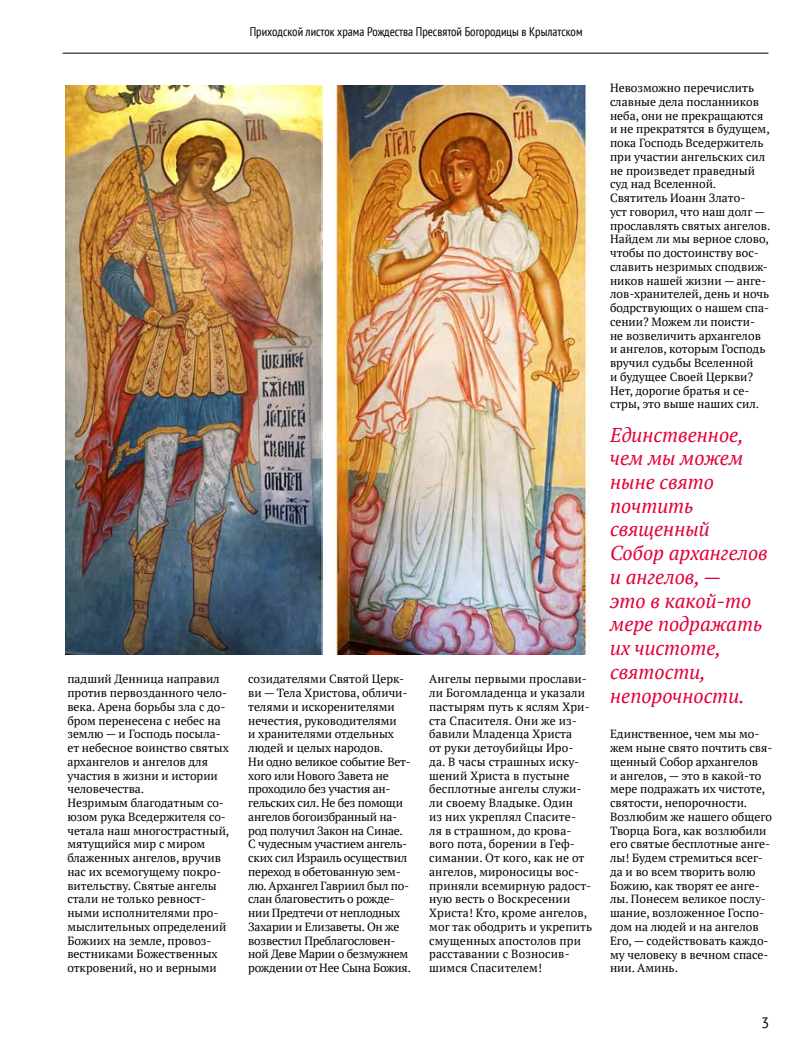
<style>
.page{position:relative;width:798px;height:1063px;background:#fff}
.page>*{position:absolute;margin:0;border:0;box-sizing:border-box;transform-origin:0 0}
.t1{font:italic 20px/23.8px "PT Serif";color:#e2003b}
.t2{font:15px "PT Sans";color:#000}
.t3{font:condensed 12.5px "PT Sans";color:#000}
.t4{font:11.88px/13.8px "PT Serif";color:#000}
.t5{font:11.88px/13.8px "PT Serif";letter-spacing:-.02em;color:#000}
</style>
<div class="page">
<hr style="left:63px;top:53px;width:705px;height:1px;background:#000">
<img style="left:65px;top:86px;width:258px;height:568px">
<img style="left:332px;top:86px;width:259px;height:568px">
<p class="t3" style="left:250px;top:23px;width:334px">Приходской листок храма Рождества Пресвятой Богородицы в Крылатском</p>
<p class="t4" style="left:67px;top:672px;width:163px">падший Денница направил против первозданного чело&shy;века. Арена борьбы зла с до&shy;бром перенесена с небес на землю — и Господь посыла&shy;ет небесное воинство святых архангелов и ангелов для участия в жизни и истории человечества.<br>Незримым благодатным со&shy;юзом рука Вседержителя со&shy;четала наш многострастный, мятущийся мир с миром блаженных ангелов, вручив нас их всемогущему покро&shy;вительству. Святые ангелы стали не только ревност&shy;ными исполнителями про&shy;мыслительных определений<br>Божиих на земле, провоз&shy;вестниками Божественных откровений, но и верными</p>
<p class="t5" style="left:248px;top:672px;width:164px">созидателями Святой Церк&shy;ви — Тела Христова, обличи&shy;телями и искоренителями нечестия, руководителями<br>и хранителями отдельных людей и целых народов.<br>Ни одно великое событие Вет&shy;хого или Нового Завета не проходило без участия ан&shy;гельских сил. Не без помощи ангелов богоизбранный на&shy;род получил Закон на Синае.<br>С чудесным участием ангель&shy;ских сил Израиль осуществил переход в обетованную зем&shy;лю. Архангел Гавриил был по&shy;слан благовестить о рожде&shy;нии Предтечи от неплодных<br>Захарии и Елизаветы. Он же возвестил Преблагословен&shy;ной Деве Марии о безмужнем рождении от Нее Сына Божия.</p>
<p class="t4" style="left:429px;top:672px;width:164px">Ангелы первыми прослави&shy;ли Богомладенца и указали пастырям путь к яслям Хри&shy;ста Спасителя. Они же из&shy;бавили Младенца Христа<br>от руки детоубийцы Иро&shy;да. В часы страшных иску&shy;шений Христа в пустыне бесплотные ангелы служи&shy;ли своему Владыке. Один<br>из них укреплял Спасите-<br>ля в страшном, до крова&shy;вого пота, борении в Геф&shy;симании. От кого, как не от ангелов, мироносицы вос&shy;приняли всемирную радост&shy;ную весть о Воскресении<br>Христа! Кто, кроме ангелов, мог так ободрить и укрепить смущенных апостолов при расставании с Возносив&shy;шимся Спасителем!</p>
<p class="t4" style="left:609px;top:81px;width:162px">Невозможно перечислить славные дела посланников неба, они не прекращаются и не прекратятся в будущем, пока Господь Вседержитель при участии ангельских сил не произведет праведный суд над Вселенной.<br>Святитель Иоанн Злато-<br>уст говорил, что наш долг — прославлять святых ангелов.<br>Найдем ли мы верное слово, чтобы по достоинству вос&shy;славить незримых сподвиж&shy;ников нашей жизни — анге&shy;лов-хранителей, день и ночь бодрствующих о нашем спа&shy;сении? Можем ли поисти&shy;не возвеличить архангелов и ангелов, которым Господь вручил судьбы Вселенной<br>и будущее Своей Церкви?<br>Нет, дорогие братья и се&shy;стры, это выше наших сил.</p>
<h1 class="t1" style="left:610px;top:422px;width:159px">Единственное, чем мы можем ныне свято почтить священный<br>Собор архангелов и ангелов, —<br>это в какой-то мере подражать их чистоте, святости, непорочности.</h1>
<p class="t4" style="left:609px;top:727px;width:164px">Единственное, чем мы мо&shy;жем ныне свято почтить свя&shy;щенный Собор архангелов<br>и ангелов, — это в какой-то мере подражать их чистоте, святости, непорочности.<br>Возлюбим же нашего общего<br>Творца Бога, как возлюбили его святые бесплотные анге&shy;лы! Будем стремиться всег&shy;да и во всем творить волю<br>Божию, как творят ее анге&shy;лы. Понесем великое послу&shy;шание, возложенное Госпо&shy;дом на людей и на ангелов<br>Его, — содействовать каждо&shy;му человеку в вечном спасе&shy;нии. Аминь.</p>
<p class="t2" style="left:760px;top:1013px;width:10px">3</p>
</div>
